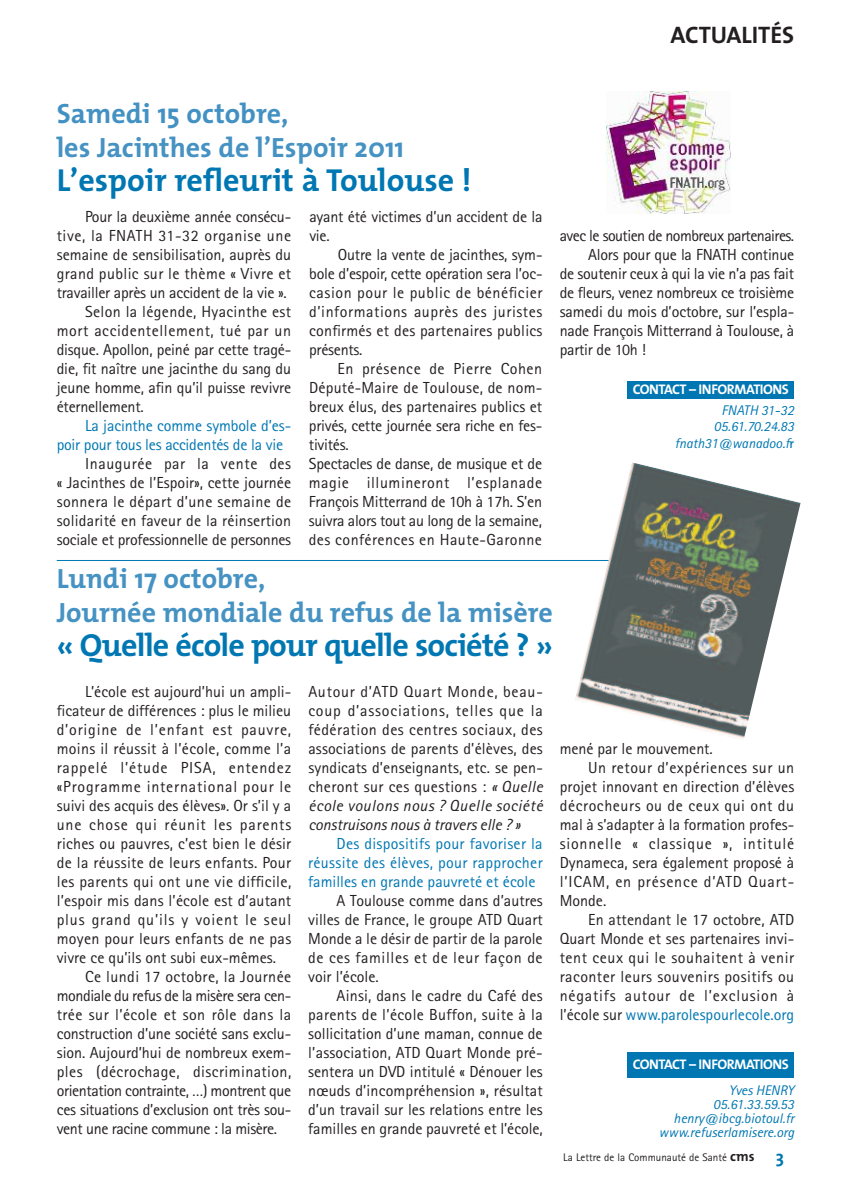
<style>
.page{position:relative;width:851px;height:1191px;background:#fff}
.page>*{position:absolute;margin:0;border:0;box-sizing:border-box;transform-origin:0 0}
.t1{font:700 32px "The Mix";letter-spacing:-.02em;color:#0077b2}
.t2{font:700 32px "The Mix";color:#0077b2}
.t3{font:700 28px/34px "The Mix";color:#4592c3}
.t4{font:700 28px "The Mix";color:#4391c3}
.t5{font:700 24px "The Mix";letter-spacing:-.005em;color:#231f20}
.t6{font:16px/19px "Rotis Sans Serif";color:#231f20;text-align:justify}
.t7{font:16px "Rotis Sans Serif";letter-spacing:.05em;color:#231f20}
.t8{font:16px/19px "Rotis Sans Serif";color:#0077b2}
.t9{font:16px "Rotis Sans Serif";letter-spacing:.025em;color:#231f20}
.t10{font:16px "Rotis Sans Serif";letter-spacing:.02em;color:#231f20}
.t11{font:16px "Rotis Sans Serif";letter-spacing:.035em;color:#231f20}
.t12{font:16px "Rotis Sans Serif";letter-spacing:-.025em;color:#231f20}
.t13{font:16px "Rotis Sans Serif";letter-spacing:-.035em;color:#231f20}
.t14{font:16px "Rotis Sans Serif";letter-spacing:-.02em;color:#231f20}
.t15{font:16px "Rotis Sans Serif";letter-spacing:.03em;color:#231f20}
.t16{font:italic 14px/14px "Rotis Sans Serif";color:#0077b2;text-align:right}
.t17{font:700 14px "The Mix";letter-spacing:-.035em;color:#fff}
.t18{font:11px "Rotis Sans Serif";color:#231f20}
.s1{font-weight:700;font-style:normal}
.s2{font-style:italic}
.s3{color:#231f20}
.s4{font-family:"The Mix";font-weight:700;font-size:14px}
.s5{font-family:"The Mix";font-weight:700;font-size:18px;color:#0077b2}
</style>
<div class="page">
<div style="left:627px;top:381px;width:167px;height:17px;background:#0077b2"></div>
<div style="left:627px;top:1052px;width:167px;height:25px;background:#0077b2"></div>
<hr style="left:57px;top:560px;width:689px;height:1px;background:#0077b2">
<img style="left:606px;top:92px;width:124px;height:122px">
<img style="left:575px;top:462px;width:225px;height:276px">
<h3 class="t5" style="left:670px;top:27px;width:125px">ACTUALITÉS</h3>
<h2 class="t4" style="left:57px;top:104px;width:233px">Samedi 15 octobre,</h2>
<h2 class="t3" style="left:57px;top:133px;width:349px">les Jacinthes de l’Espoir 2011</h2>
<h1 class="t2" style="left:57px;top:169px;width:416px">L’espoir refleurit à Toulouse !</h1>
<p class="t6" style="left:85px;top:209px;width:207px">Pour la deuxième année consécu-</p>
<p class="t11" style="left:57px;top:230px;width:236px">tive, la FNATH 31-32 organise une</p>
<p class="t6" style="left:57px;top:247px;width:236px">semaine de sensibilisation, auprès du</p>
<p class="t9" style="left:57px;top:268px;width:236px">grand public sur le thème « Vivre et</p>
<p class="t6" style="left:57px;top:285px;width:231px">travailler après un accident de la vie ».</p>
<p class="t10" style="left:85px;top:306px;width:207px">Selon la légende, Hyacinthe est</p>
<p class="t11" style="left:57px;top:325px;width:236px">mort accidentellement, tué par un</p>
<p class="t6" style="left:57px;top:342px;width:236px">disque. Apollon, peiné par cette tragé-</p>
<p class="t6" style="left:57px;top:361px;width:236px">die, fit naître une jacinthe du sang du</p>
<p class="t6" style="left:57px;top:380px;width:236px">jeune homme, afin qu’il puisse revivre</p>
<p class="t6" style="left:57px;top:399px;width:88px">éternellement.</p>
<p class="t8" style="left:57px;top:418px;width:236px;text-indent:28px">La jacinthe comme symbole d’es&shy;poir pour tous les accidentés de la vie</p>
<p class="t6" style="left:57px;top:456px;width:236px;text-indent:28px">Inaugurée par la vente des « Jacinthes de l’Espoir», cette journée sonnera le départ d’une semaine de solidarité en faveur de la réinsertion sociale et professionnelle de personnes</p>
<p class="t6" style="left:309px;top:209px;width:235px">ayant été victimes d’un accident de la vie.</p>
<p class="t6" style="left:309px;top:247px;width:235px;text-indent:29px">Outre la vente de jacinthes, sym&shy;bole d’espoir, cette opération sera l’oc&shy;casion pour le public de bénéficier d’informations auprès des juristes confirmés et des partenaires publics présents.</p>
<p class="t6" style="left:309px;top:361px;width:235px;text-align:left;text-indent:29px">En présence de Pierre Cohen Député-Maire de Toulouse, de nom&shy;breux élus, des partenaires publics et privés, cette journée sera riche en fes&shy;tivités.<br>Spectacles de danse, de musique et de magie illumineront l’esplanade François Mitterrand de 10h à 17h. S’en suivra alors tout au long de la semaine, des conférences en Haute-Garonne</p>
<h2 class="t3" style="left:57px;top:565px;width:497px">Lundi 17 octobre,<br>Journée mondiale du refus de la misère</h2>
<h1 class="t1" style="left:57px;top:634px;width:497px">« Quelle école pour quelle société ? »</h1>
<p class="t13" style="left:559px;top:230px;width:236px">avec le soutien de nombreux partenaires.</p>
<p class="t6" style="left:588px;top:247px;width:207px">Alors pour que la FNATH continue</p>
<p class="t6" style="left:559px;top:266px;width:236px">de soutenir ceux à qui la vie n’a pas fait</p>
<p class="t6" style="left:559px;top:285px;width:236px">de fleurs, venez nombreux ce troisième</p>
<p class="t6" style="left:559px;top:304px;width:236px">samedi du mois d’octobre, sur l’espla-</p>
<p class="t6" style="left:559px;top:323px;width:236px">nade François Mitterrand à Toulouse, à</p>
<p class="t6" style="left:559px;top:342px;width:88px">partir de 10h !</p>
<p class="t17" style="left:632px;top:384px;width:157px">CONTACT – INFORMATIONS</p>
<p class="t16" style="left:674px;top:403px;width:121px;line-height:16.8px">FNATH 31-32<br>05.61.70.24.83 fnath31@wanadoo.f<span class="s1">r</span></p>
<p class="t6" style="left:85px;top:684px;width:207px">L’école est aujourd’hui un ampli-</p>
<p class="t6" style="left:57px;top:703px;width:236px">ficateur de différences : plus le milieu</p>
<p class="t7" style="left:57px;top:724px;width:236px">d’origine de l’enfant est pauvre,</p>
<p class="t10" style="left:57px;top:743px;width:236px">moins il réussit à l’école, comme l’a</p>
<p class="t7" style="left:57px;top:762px;width:236px">rappelé l’étude PISA, entendez</p>
<p class="t7" style="left:57px;top:781px;width:236px">«Programme international pour le</p>
<p class="t6" style="left:57px;top:798px;width:236px">suivi des acquis des élèves». Or s’il y a</p>
<p class="t7" style="left:57px;top:819px;width:236px">une chose qui réunit les parents</p>
<p class="t6" style="left:57px;top:836px;width:236px">riches ou pauvres, c’est bien le désir</p>
<p class="t10" style="left:57px;top:857px;width:236px">de la réussite de leurs enfants. Pour</p>
<p class="t9" style="left:57px;top:876px;width:236px">les parents qui ont une vie difficile,</p>
<p class="t6" style="left:57px;top:893px;width:236px">l’espoir mis dans l’école est d’autant</p>
<p class="t7" style="left:57px;top:914px;width:236px">plus grand qu’ils y voient le seul</p>
<p class="t10" style="left:57px;top:933px;width:236px">moyen pour leurs enfants de ne pas</p>
<p class="t6" style="left:57px;top:950px;width:221px">vivre ce qu’ils ont subi eux-mêmes.</p>
<p class="t9" style="left:85px;top:971px;width:207px">Ce lundi 17 octobre, la Journée</p>
<p class="t12" style="left:57px;top:990px;width:236px">mondiale du refus de la misère sera cen-</p>
<p class="t9" style="left:57px;top:1009px;width:236px">trée sur l’école et son rôle dans la</p>
<p class="t6" style="left:57px;top:1026px;width:236px">construction d’une société sans exclu-</p>
<p class="t6" style="left:57px;top:1045px;width:236px">sion. Aujourd’hui de nombreux exem-</p>
<p class="t9" style="left:57px;top:1066px;width:236px">ples (décrochage, discrimination,</p>
<p class="t12" style="left:57px;top:1085px;width:236px">orientation contrainte, …) montrent que</p>
<p class="t14" style="left:57px;top:1104px;width:236px">ces situations d’exclusion ont très sou-</p>
<p class="t12" style="left:57px;top:1123px;width:222px">vent une racine commune : la misère.</p>
<p class="t6" style="left:308px;top:684px;width:236px">Autour d’ATD Quart Monde, beau&shy;coup d’associations, telles que la fédération des centres sociaux, des associations de parents d’élèves, des syndicats d’enseignants, etc. se pen&shy;cheront sur ces questions : <span class="s2">« Quelle école voulons nous ? Quelle société construisons nous à travers elle ? »</span></p>
<p class="t8" style="left:308px;top:836px;width:236px;text-align:justify;text-indent:28px">Des dispositifs pour favoriser la réussite des élèves, pour rapprocher familles en grande pauvreté et école</p>
<p class="t6" style="left:308px;top:893px;width:236px;text-indent:28px">A Toulouse comme dans d’autres villes de France, le groupe ATD Quart Monde a le désir de partir de la parole de ces familles et de leur façon de voir l’école.</p>
<p class="t6" style="left:308px;top:988px;width:236px;text-indent:28px">Ainsi, dans le cadre du Café des parents de l’école Buffon, suite à la sollicitation d’une maman, connue de l’association, ATD Quart Monde pré&shy;sentera un DVD intitulé « Dénouer les nœuds d’incompréhension », résultat d’un travail sur les relations entre les familles en grande pauvreté et l’école,</p>
<p class="t6" style="left:559px;top:741px;width:154px">mené par le mouvement.</p>
<p class="t15" style="left:588px;top:762px;width:207px">Un retour d’expériences sur un</p>
<p class="t6" style="left:559px;top:779px;width:236px">projet innovant en direction d’élèves</p>
<p class="t11" style="left:559px;top:800px;width:236px">décrocheurs ou de ceux qui ont du</p>
<p class="t6" style="left:559px;top:817px;width:236px">mal à s’adapter à la formation profes-</p>
<p class="t7" style="left:559px;top:838px;width:236px">sionnelle « classique », intitulé</p>
<p class="t6" style="left:559px;top:855px;width:236px">Dynameca, sera également proposé à</p>
<p class="t7" style="left:559px;top:876px;width:236px">l’ICAM, en présence d’ATD Quart-</p>
<p class="t6" style="left:559px;top:893px;width:48px">Monde.</p>
<p class="t6" style="left:588px;top:912px;width:207px">En attendant le 17 octobre, ATD</p>
<p class="t6" style="left:559px;top:931px;width:236px">Quart Monde et ses partenaires invi-</p>
<p class="t11" style="left:559px;top:952px;width:236px">tent ceux qui le souhaitent à venir</p>
<p class="t9" style="left:559px;top:971px;width:236px">raconter leurs souvenirs positifs ou</p>
<p class="t7" style="left:559px;top:990px;width:236px">négatifs autour de l’exclusion à</p>
<p class="t8" style="left:559px;top:1007px;width:236px"><span class="s3">l’école sur</span> www.parolespourlecole.org</p>
<p class="t17" style="left:632px;top:1059px;width:157px">CONTACT – INFORMATIONS</p>
<p class="t16" style="left:658px;top:1084px;width:137px">Yves HENRY<br>05.61.33.59.53 henry@ibcg.biotoul.fr www.refuserlamisere.org</p>
<p class="t18" style="left:563px;top:1153px;width:222px">La Lettre de la Communauté de Santé <span class="s4">cms</span> <span class="s5">3</span></p>
</div>
